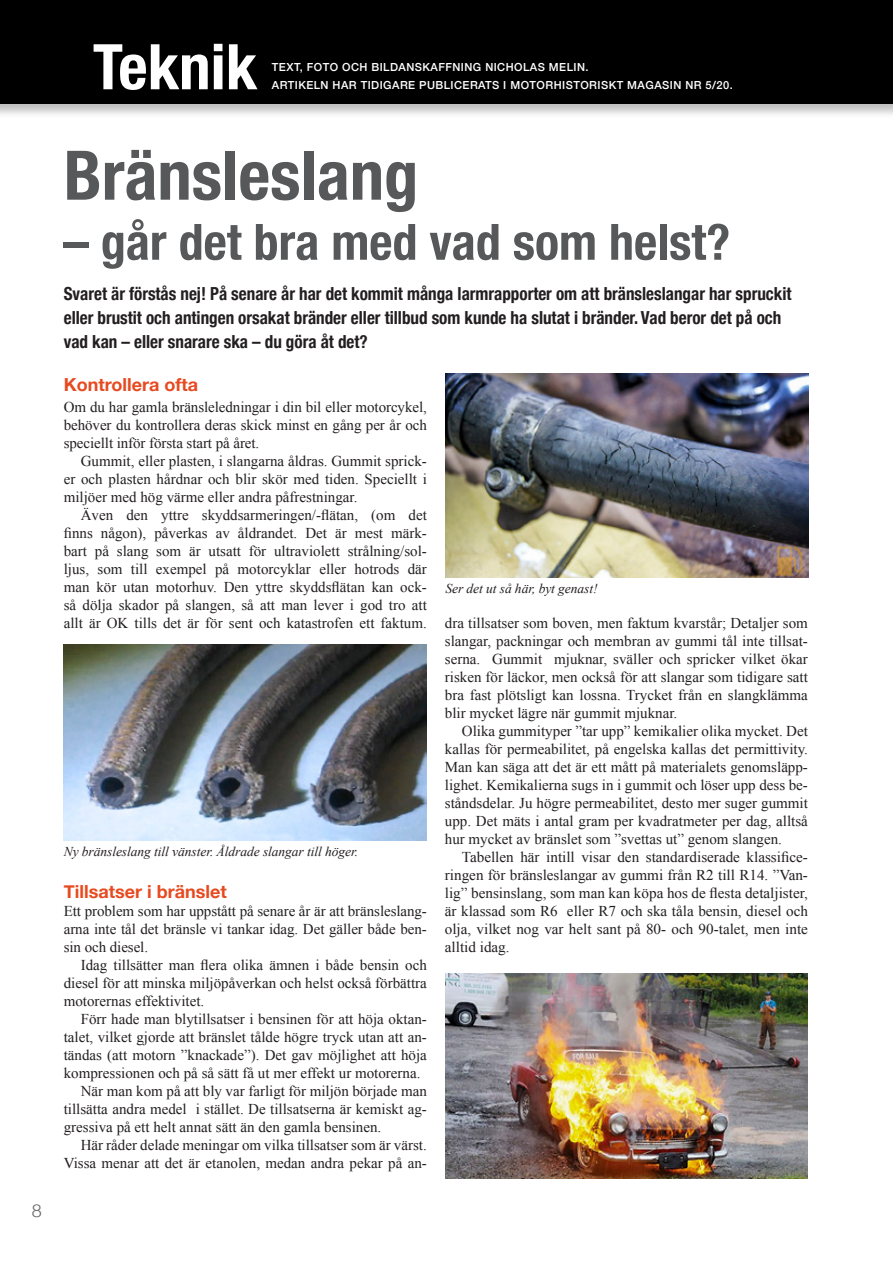
<style>
.page{position:relative;width:893px;height:1263px;background:#fff}
.page>*{position:absolute;margin:0;border:0;box-sizing:border-box;transform-origin:0 0}
.W-rubrik{font:700 condensed 68.4px "Helvetica Neue";color:#57585a}
.Rubrik_A{font:700 condensed 63px "Helvetica Neue";color:#fff}
.W-rubrik-2{font:700 condensed 50.1px "Helvetica Neue";color:#57585a}
.Ingresstext{font:700 condensed 18px/24px "Helvetica Neue";color:#231f20;scale:.95 1}
.W_Bröd_med_indrag{font:700 18px "Helvetica Neue";color:#e74a20}
.W-_underrubrik_orang{font:700 18px "Helvetica Neue";color:#e74a20}
.t1{font:300 18px "Helvetica Neue";color:#636366}
.W_Bröd_med_indrag-2{font:15px/18px "Times New Roman";color:#231f20;text-align:justify}
.W_Bröd_utan_indrag{font:15px/18px "Times New Roman";letter-spacing:-.005em;color:#231f20;text-align:justify}
.W_Bildtext_ny{font:italic 13.5px "Times New Roman";letter-spacing:-.005em;color:#231f20}
.TEXT_O_FOTO{font:500 11.1px/18px "Helvetica Neue";letter-spacing:.04em;color:#fff}
</style>
<div class="page">
<div style="left:0;top:0;width:893px;height:118px;background:#231f20;opacity:.3"></div>
<div style="left:0;top:0;width:893px;height:104px;background:#000"></div>
<img style="left:64px;top:644px;width:363px;height:196px">
<img style="left:445px;top:373px;width:363px;height:204px">
<img style="left:445px;top:974px;width:363px;height:204px">
<p class="Rubrik_A" style="left:93px;top:15px;width:166px">Teknik</p>
<p class="TEXT_O_FOTO" style="left:272px;top:57px;width:462px">TEXT, FOTO OCH BILDANSKAFFNING NICHOLAS MELIN.<br>ARTIKELN HAR TIDIGARE PUBLICERATS I MOTORHISTORISKT MAGASIN NR 5/20.</p>
<p class="t1" style="left:32px;top:1196px;width:12px">8</p>
<p class="W-rubrik" style="left:64px;top:119px;width:356px">Bränsleslang</p>
<p class="W-rubrik-2" style="left:64px;top:200px;width:668px">– går det bra med vad som helst?</p>
<p class="Ingresstext" style="left:64px;top:280px;width:767px">Svaret är förstås nej! På senare år har det kommit många larmrapporter om att bränsleslangar har spruckit eller brustit och antingen orsakat bränder eller tillbud som kunde ha slutat i bränder. Vad beror det på och vad kan – eller snarare ska – du göra åt det?</p>
<p class="W-_underrubrik_orang" style="left:64px;top:370px;width:136px">Kontrollera ofta</p>
<p class="W_Bröd_utan_indrag" style="left:64px;top:398px;width:365px">Om du har gamla bränsleledningar i din bil eller motorcykel, behöver du kontrollera deras skick minst en gång per år och speciellt inför första start på året.</p>
<p class="W_Bröd_med_indrag-2" style="left:64px;top:452px;width:365px;text-indent:17px">Gummit, eller plasten, i slangarna åldras. Gummit sprick&shy;er och plasten hårdnar och blir skör med tiden. Speciellt i miljöer med hög värme eller andra påfrestningar.</p>
<p class="W_Bröd_med_indrag-2" style="left:64px;top:506px;width:365px;text-indent:17px">Även den yttre skyddsarmeringen/-flätan, (om det finns någon), påverkas av åldrandet. Det är mest märk&shy;bart på slang som är utsatt för ultraviolett strålning/sol&shy;ljus, som till exempel på motorcyklar eller hotrods där man kör utan motorhuv. Den yttre skyddsflätan kan ock&shy;så dölja skador på slangen, så att man lever i god tro att allt är OK tills det är för sent och katastrofen ett faktum.</p>
<p class="W_Bildtext_ny" style="left:64px;top:842px;width:296px">Ny bränsleslang till vänster. Åldrade slangar till höger.</p>
<p class="W_Bröd_med_indrag" style="left:64px;top:878px;width:164px">Tillsatser i bränslet</p>
<p class="W_Bröd_utan_indrag" style="left:64px;top:902px;width:365px">Ett problem som har uppstått på senare år är att bränsleslang&shy;arna inte tål det bränsle vi tankar idag. Det gäller både ben&shy;sin och diesel.</p>
<p class="W_Bröd_med_indrag-2" style="left:64px;top:956px;width:365px;text-indent:17px">Idag tillsätter man flera olika ämnen i både bensin och diesel för att minska miljöpåverkan och helst också förbättra motorernas effektivitet.</p>
<p class="W_Bröd_med_indrag-2" style="left:64px;top:1010px;width:365px;text-indent:17px">Förr hade man blytillsatser i bensinen för att höja oktan&shy;talet, vilket gjorde att bränslet tålde högre tryck utan att an&shy;tändas (att motorn ”knackade”). Det gav möjlighet att höja kompressionen och på så sätt få ut mer effekt ur motorerna.</p>
<p class="W_Bröd_med_indrag-2" style="left:64px;top:1082px;width:365px;text-indent:17px">När man kom på att bly var farligt för miljön började man tillsätta andra medel i stället. De tillsatserna är kemiskt ag&shy;gressiva på ett helt annat sätt än den gamla bensinen.</p>
<p class="W_Bröd_med_indrag-2" style="left:64px;top:1136px;width:365px;text-align:right">Här råder delade meningar om vilka tillsatser som är värst.<br>Vissa menar att det är etanolen, medan andra pekar på an-</p>
<p class="W_Bildtext_ny" style="left:445px;top:579px;width:154px">Ser det ut så här, byt genast!</p>
<p class="W_Bröd_med_indrag-2" style="left:445px;top:614px;width:365px">dra tillsatser som boven, men faktum kvarstår; Detaljer som slangar, packningar och membran av gummi tål inte tillsat&shy;serna. Gummit mjuknar, sväller och spricker vilket ökar risken för läckor, men också för att slangar som tidigare satt bra fast plötsligt kan lossna. Trycket från en slangklämma blir mycket lägre när gummit mjuknar.</p>
<p class="W_Bröd_med_indrag-2" style="left:445px;top:722px;width:365px;text-indent:17px">Olika gummityper ”tar upp” kemikalier olika mycket. Det kallas för permeabilitet, på engelska kallas det permittivity.<br>Man kan säga att det är ett mått på materialets genomsläpp&shy;lighet. Kemikalierna sugs in i gummit och löser upp dess be&shy;ståndsdelar. Ju högre permeabilitet, desto mer suger gummit upp. Det mäts i antal gram per kvadratmeter per dag, alltså hur mycket av bränslet som ”svettas ut” genom slangen.</p>
<p class="W_Bröd_med_indrag-2" style="left:445px;top:848px;width:365px;text-indent:17px">Tabellen här intill visar den standardiserade klassifice&shy;ringen för bränsleslangar av gummi från R2 till R14. ”Van&shy;lig” bensinslang, som man kan köpa hos de flesta detaljister, är klassad som R6 eller R7 och ska tåla bensin, diesel och olja, vilket nog var helt sant på 80- och 90-talet, men inte alltid idag.</p>
</div>
